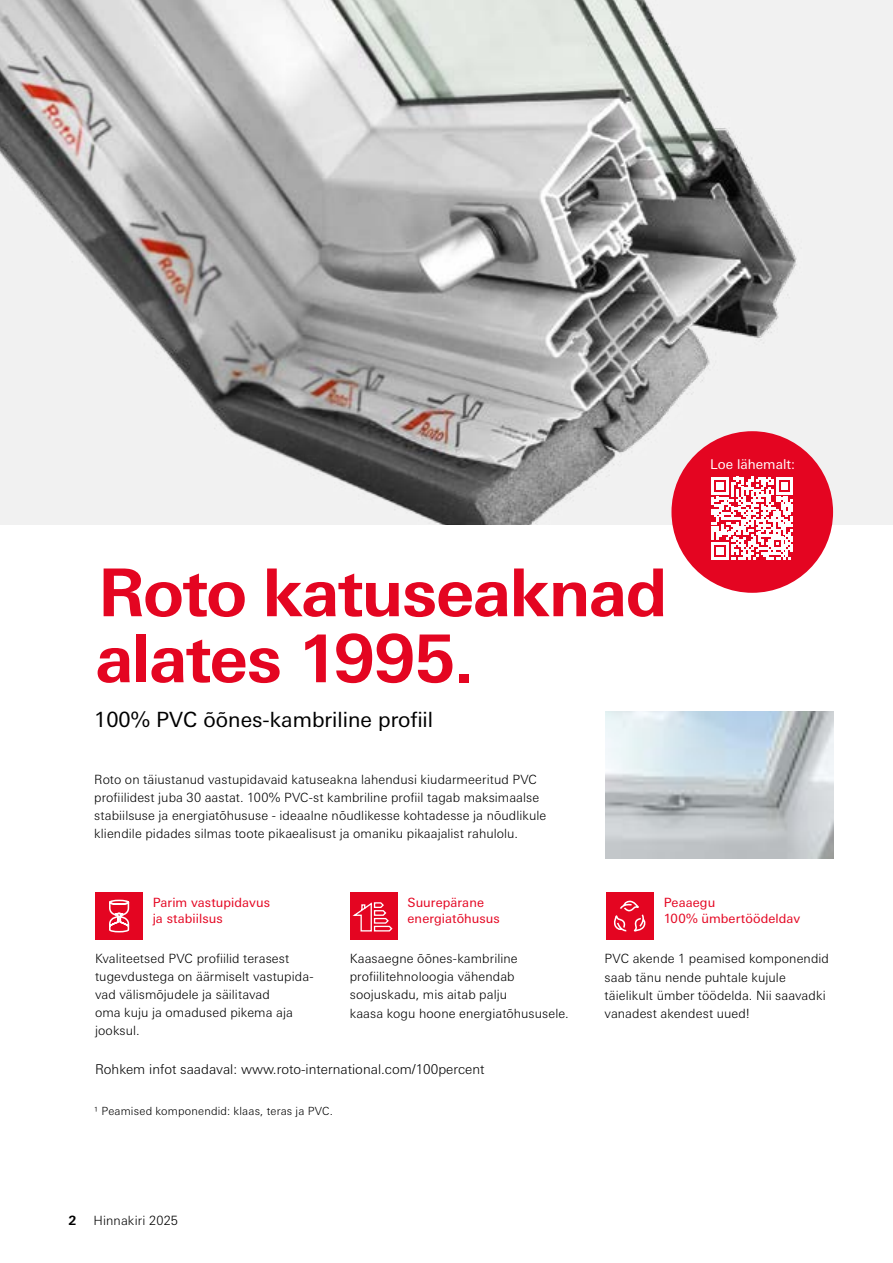
<style>
.page{position:relative;width:893px;height:1263px;background:#fff}
.page>*{position:absolute;margin:0;border:0;box-sizing:border-box;transform-origin:0 0}
.t1{font:700 66px/66px "Univers Next W1 G";letter-spacing:-.025em;color:#e40521}
.t2{font:21px "Univers Next W1 G";color:#000}
.t3{font:300 13.5px "Univers Next W1 G";color:#000}
.t4{font:13.5px "Univers Next W1 G";color:#fff}
.t5{font:300 12.75px/18px "Univers Next W1 G";letter-spacing:.005em;color:#000}
.t6{font:12.75px/16.6px "Univers Next W1 G";letter-spacing:.005em;color:#e40521}
.t7{font:700 12.75px "Univers Next W1 G";color:#000}
.t8{font:300 11.25px "Univers Next W1 G";letter-spacing:.015em;color:#000}
</style>
<div class="page">
<img style="left:0;top:0;width:893px;height:525px">
<div style="left:350px;top:892px;width:47px;height:48px;background:#e40521"></div>
<svg style="left:352px;top:902px;width:41px;height:30px"></svg>
<div style="left:606px;top:892px;width:47px;height:48px;background:#e40521"></div>
<svg style="left:614px;top:900px;width:32px;height:32px"></svg>
<div style="left:95px;top:892px;width:48px;height:48px;background:#e40521"></div>
<svg style="left:109px;top:899px;width:21px;height:34px"></svg>
<img style="left:606px;top:711px;width:227px;height:147px">
<div style="left:671px;top:431px;width:162px;height:162px;background:#e40521;border-radius:50%"></div>
<svg style="left:711px;top:477px;width:82px;height:82px"></svg>
<h1 class="t1" style="left:95px;top:559px;width:574px">Roto katuseaknad alates 1995.</h1>
<h2 class="t2" style="left:94px;top:708px;width:340px">100% PVC õõnes-kambriline profiil</h2>
<p class="t5" style="left:94px;top:770px;width:453px">Roto on täiustanud vastupidavaid katuseakna lahendusi kiudarmeeritud PVC profiilidest juba 30 aastat. 100% PVC-st kambriline profiil tagab maksimaalse stabiilsuse ja energiatõhususe - ideaalne nõudlikesse kohtadesse ja nõudlikule kliendile pidades silmas toote pikaealisust ja omaniku pikaajalist rahulolu.</p>
<p class="t4" style="left:710px;top:456px;width:86px">Loe lähemalt:</p>
<p class="t6" style="left:153px;top:894px;width:119px">Parim vastupidavus ja stabiilsus</p>
<p class="t6" style="left:408px;top:894px;width:94px">Suurepärane energiatõhusus</p>
<p class="t6" style="left:664px;top:894px;width:138px">Peaaegu<br>100% ümbertöödeldav</p>
<p class="t5" style="left:95px;top:950px;width:220px">Kvaliteetsed PVC profiilid terasest tugevdustega on äärmiselt vastupida&shy;vad välismõjudele ja säilitavad<br>oma kuju ja omadused pikema aja jooksul.</p>
<p class="t5" style="left:350px;top:950px;width:221px">Kaasaegne õõnes-kambriline profiilitehnoloogia vähendab soojuskadu, mis aitab palju<br>kaasa kogu hoone energiatõhususele.</p>
<p class="t5" style="left:604px;top:950px;width:226px">PVC akende 1 peamised komponendid saab tänu nende puhtale kujule täielikult ümber töödelda. Nii saavadki vanadest akendest uued!</p>
<p class="t3" style="left:95px;top:1062px;width:391px">Rohkem infot saadaval: www.roto-international.com/100percent</p>
<p class="t8" style="left:94px;top:1104px;width:240px">1 Peamised komponendid: klaas, teras ja PVC.</p>
<p class="t7" style="left:69px;top:1212px;width:10px">2</p>
<p class="t5" style="left:94px;top:1211px;width:86px">Hinnakiri 2025</p>
</div>
